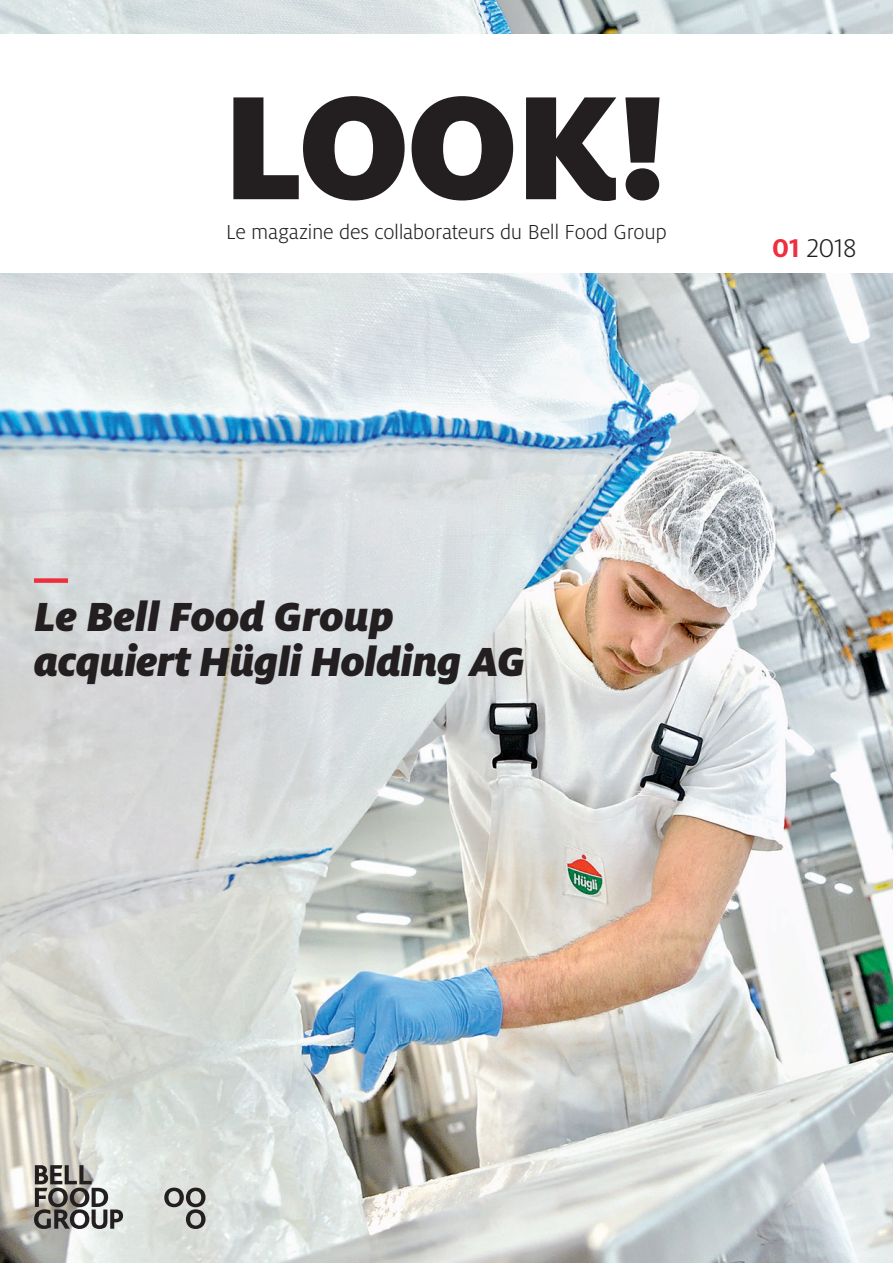
<style>
.page{position:relative;width:893px;height:1263px;background:#fff}
.page>*{position:absolute;margin:0;border:0;box-sizing:border-box;transform-origin:0 0}
.t1{font:italic 900 45px/45px "Milo Pro";letter-spacing:-.01em;color:#231f20}
.t2{font:300 28.5px "Milo Pro";color:#231f20}
.t3{font:300 22.5px "Milo Pro";letter-spacing:-.015em;color:#231f20}
.s1{font-weight:700;color:#ee2f3e}
</style>
<div class="page">
<img style="left:0;top:0;width:893px;height:1263px">
<svg style="left:164px;top:1187px;width:41px;height:42px;background:#9d9d9b"></svg>
<svg style="left:34px;top:1165px;width:89px;height:64px;background:#92928f"></svg>
<div style="left:0;top:34px;width:893px;height:238px;background:#fff"></div>
<svg style="left:233px;top:96px;width:427px;height:105px"></svg>
<div style="left:34px;top:578px;width:34px;height:5px;background:#ee2f3e"></div>
<p class="t3" style="left:226px;top:220px;width:442px">Le magazine des collaborateurs du Bell Food Group</p>
<p class="t2" style="left:772px;top:232px;width:86px"><span class="s1">01</span> 2018</p>
<h1 class="t1" style="left:34px;top:594px;width:493px">Le Bell Food Group acquiert Hügli Holding AG</h1>
</div>
